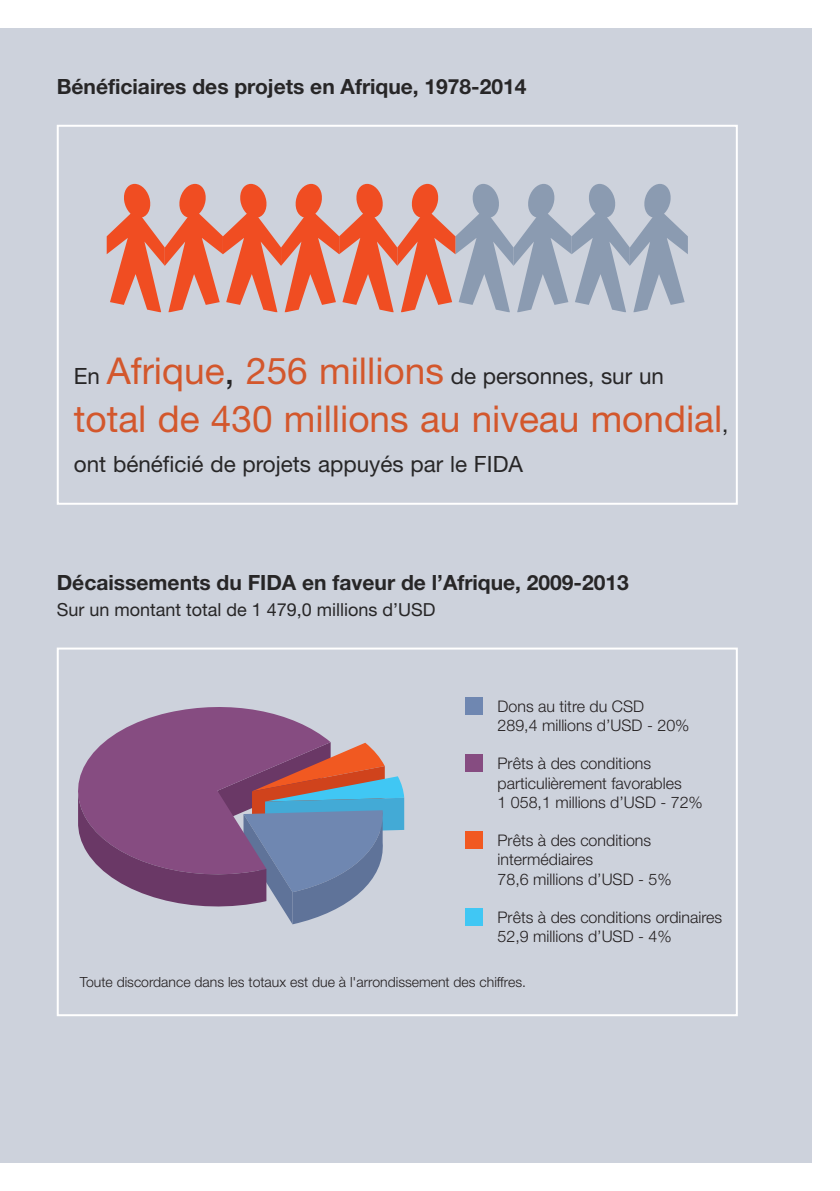
<style>
.page{position:relative;width:840px;height:1191px;background:#fff}
.page>*{position:absolute;margin:0;border:0;box-sizing:border-box;transform-origin:0 0}
.t1{font:37px "Helvetica Neue";color:#d3572c}
.t2{font:22.4px "Helvetica Neue";color:#272627}
.t3{font:700 21px "Helvetica Neue";color:#272627}
.t4{font:18px "Helvetica Neue";color:#272627}
.t5{font:300 16px/19.2px "Helvetica Neue";color:#231f20}
.t6{font:300 14px "Helvetica Neue";color:#231f20}
.s1{font-size:37px;color:#d3572c}
.s2{font-size:37px}
.s3{font-size:22.4px;color:#272627}
</style>
<div class="page">
<div style="left:0;top:28px;width:811px;height:1134px;background:#cdd2dc"></div>
<svg style="left:107px;top:184px;width:580px;height:128px"></svg>
<div style="left:57px;top:125px;width:680px;height:380px;border:2px solid #fff"></div>
<svg style="left:104px;top:707px;width:226px;height:35px;fill:#864c81"></svg>
<svg style="left:78px;top:742px;width:326px;height:182px"></svg>
<div style="left:465px;top:697px;width:18px;height:17px;background:#6f87b1"></div>
<div style="left:465px;top:755px;width:18px;height:17px;background:#864c81"></div>
<div style="left:465px;top:831px;width:18px;height:18px;background:#f15921"></div>
<div style="left:465px;top:908px;width:18px;height:18px;background:#40c7f4"></div>
<div style="left:57px;top:647px;width:680px;height:369px;border:2px solid #fff"></div>
<h3 class="t3" style="left:57px;top:79px;width:471px">Bénéficiaires des projets en Afrique, 1978-2014</h3>
<h2 class="t2" style="left:74px;top:368px;width:591px">En <span class="s1">Afrique</span><span class="s2">,</span> <span class="s1">256 millions</span> de personnes, sur un</h2>
<h1 class="t1" style="left:74px;top:405px;width:656px">total de 430 millions au niveau mondial<span class="s3">,</span></h1>
<h2 class="t2" style="left:74px;top:456px;width:450px">ont bénéficié de projets appuyés par le FIDA</h2>
<h3 class="t3" style="left:57px;top:574px;width:573px">Décaissements du FIDA en faveur de l’Afrique, 2009-2013</h3>
<p class="t4" style="left:57px;top:602px;width:380px">Sur un montant total de 1 479,0 millions d’USD</p>
<p class="t5" style="left:497px;top:698px;width:193px">Dons au titre du CSD<br>289,4 millions d’USD - 20%</p>
<p class="t5" style="left:497px;top:755px;width:207px">Prêts à des conditions particulièrement favorables<br>1 058,1 millions d’USD - 72%</p>
<p class="t5" style="left:497px;top:832px;width:175px">Prêts à des conditions intermédiaires<br>78,6 millions d’USD - 5%</p>
<p class="t5" style="left:497px;top:909px;width:226px">Prêts à des conditions ordinaires<br>52,9 millions d’USD - 4%</p>
<p class="t6" style="left:80px;top:976px;width:447px">Toute discordance dans les totaux est due à l'arrondissement des chiffres.</p>
</div>
